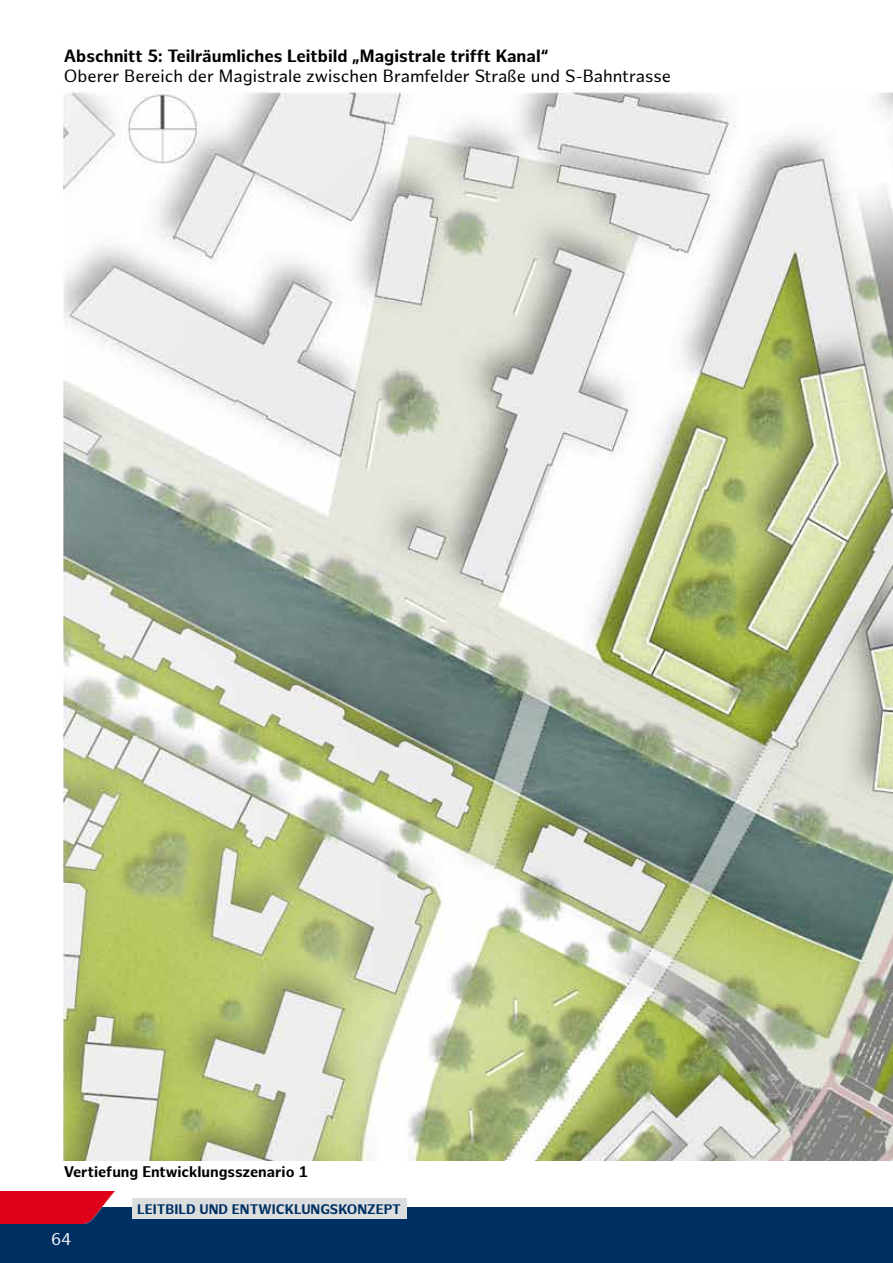
<style>
.page{position:relative;width:893px;height:1263px;background:#fff}
.page>*{position:absolute;margin:0;border:0;box-sizing:border-box;transform-origin:0 0}
.t1{font:17.25px "Hamburg Sans";color:#000}
.t2{font:700 17.25px "Hamburg Sans";color:#000}
.t3{font:16.5px "Hamburg Sans";color:#fff}
.t4{font:700 15px "Hamburg Sans";color:#000}
.t5{font:700 13.5px "Hamburg Sans";color:#003063}
</style>
<div class="page">
<img style="left:64px;top:89px;width:829px;height:1072px">
<div style="left:0;top:1208px;width:893px;height:55px;background:#003063"></div>
<img style="left:0;top:1191px;width:115px;height:33px">
<div style="left:132px;top:1198px;width:275px;height:20px;background:#dcddde"></div>
<p class="t2" style="left:64px;top:46px;width:486px">Abschnitt 5: Teilräumliches Leitbild „Magistrale trifft Kanal“</p>
<p class="t1" style="left:64px;top:66px;width:609px">Oberer Bereich der Magistrale zwischen Bramfelder Straße und S-Bahntrasse</p>
<p class="t4" style="left:64px;top:1163px;width:246px">Vertiefung Entwicklungsszenario 1</p>
<p class="t3" style="left:51px;top:1230px;width:22px">64</p>
<p class="t5" style="left:137px;top:1201px;width:265px">LEITBILD UND ENTWICKLUNGSKONZEPT</p>
</div>
